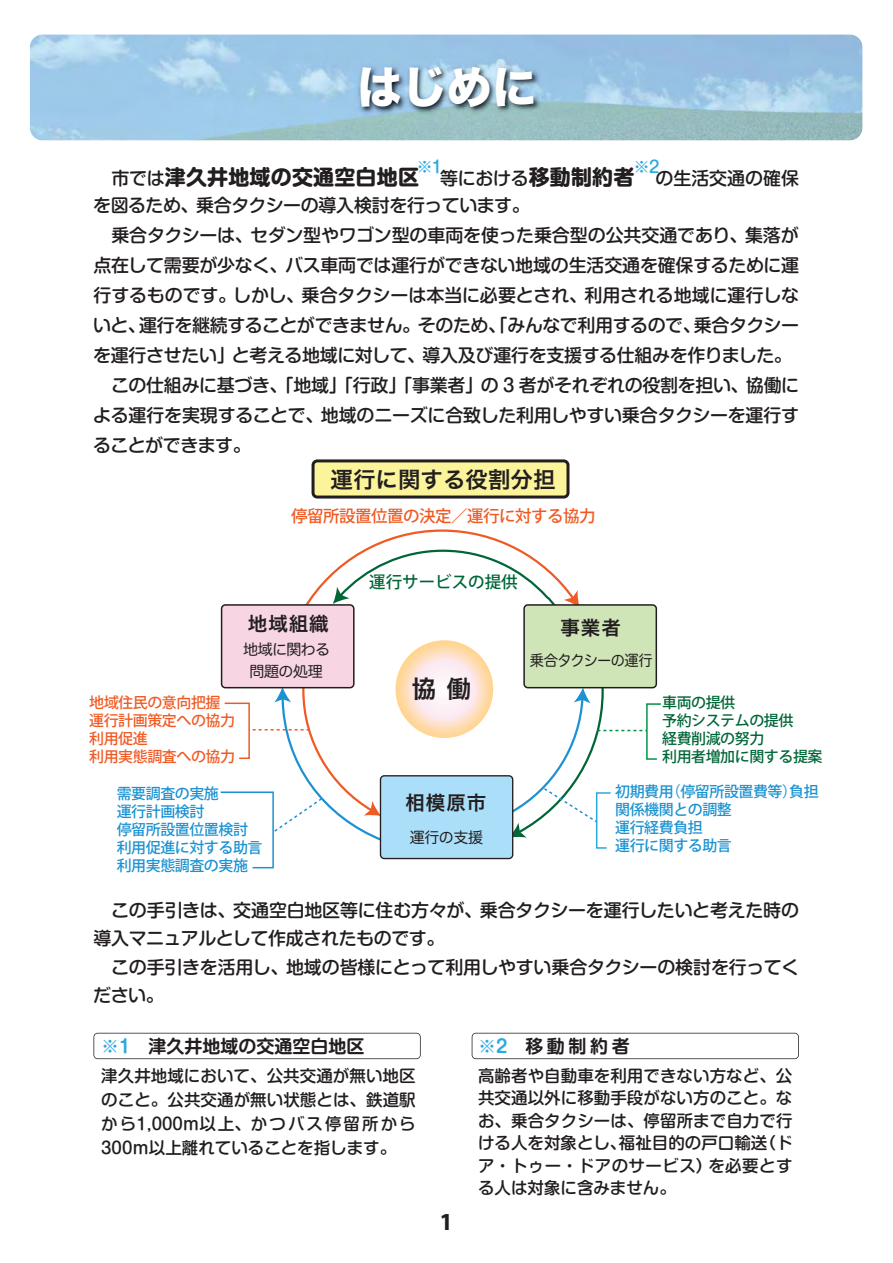
<style>
.page{position:relative;width:893px;height:1263px;background:#fff}
.page>*{position:absolute;margin:0;border:0;box-sizing:border-box;transform-origin:0 0}
.t1{font:45px "Hira Kaku Std N W8 90 msp RKSJ H";color:#fff}
.t2{font:24.3px "Hira Kaku Pro N W6 90 msp RKSJ H";color:#221e1f}
.t3{font:22.5px "Hira Kaku Pro N W6 90 msp RKSJ H";color:#221e1f}
.t4{font:21px "Koz Go Pro Heavy 90 msp RKSJ H";color:#221e1f}
.t5{font:19.5px "Hira Kaku Pro N W6 90 msp RKSJ H";letter-spacing:.05em;color:#221e1f}
.t6{font:18px/30px "Shin M Go Pro Medium 90 msp RKSJ H";letter-spacing:-.015em;color:#221e1f}
.t7{font:18px "Shin M Go Pro De Bold 90 msp RKSJ H";color:#221e1f}
.t8{font:16.5px/22.5px "Shin M Go Pro Medium 90 msp RKSJ H";color:#221e1f;text-align:justify}
.t9{font:16.5px "Koz Go Pro Medium 90 msp RKSJ H";letter-spacing:-.03em;color:#f05a24}
.t10{font:16.5px "Koz Go Pro Medium 90 msp RKSJ H";color:#006637}
.t11{font:16.5px "Shin M Go Pro Medium 90 msp RKSJ H";color:#2aa9e0}
.t12{font:15px/18px "Koz Go Pro Medium 90 msp RKSJ H";letter-spacing:-.03em;color:#1c92d1}
.t13{font:15px/18px "Koz Go Pro Medium 90 msp RKSJ H";letter-spacing:-.03em;color:#f05a24}
.t14{font:15px/18px "Koz Go Pro Medium 90 msp RKSJ H";letter-spacing:-.03em;color:#006637}
.t15{font:15px/22.5px "Hira Maru Pro W4 90 msp RKSJ H";letter-spacing:-.035em;color:#221e1f;text-align:center}
.t16{font:15px "Hira Maru Pro W4 90 msp RKSJ H";letter-spacing:-.035em;color:#221e1f;scale:.95 1}
.s1{font-family:"Shin M Go Pro Bold 90 msp RKSJ H";font-size:21px}
.s2{color:#2aa9e0}
</style>
<div class="page">
<img style="left:30px;top:34px;width:832px;height:107px">
<img style="left:352px;top:60px;width:195px;height:78px">
<svg style="left:306px;top:529px;width:273px;height:83px"></svg>
<svg style="left:395px;top:640px;width:98px;height:98px"></svg>
<div style="left:222px;top:605px;width:132px;height:83px;background:#f7d5e3;border-radius:4px"></div>
<div style="left:221px;top:604px;width:133px;height:84px;border:2px solid #221e1f;border-radius:4px"></div>
<div style="left:524px;top:605px;width:132px;height:83px;background:#cfe5b7;border-radius:4px"></div>
<div style="left:523px;top:604px;width:134px;height:84px;border:2px solid #221e1f;border-radius:4px"></div>
<svg style="left:220px;top:660px;width:441px;height:209px"></svg>
<div style="left:313px;top:461px;width:255px;height:36px;background:#fcf49b;border-radius:4px"></div>
<div style="left:311px;top:459px;width:258px;height:40px;border:3px solid #221e1f;border-radius:4px"></div>
<svg style="left:93px;top:1033px;width:328px;height:26px"></svg>
<svg style="left:472px;top:1033px;width:327px;height:26px"></svg>
<h1 class="t1" style="left:357px;top:70px;width:181px">はじめに</h1>
<p class="t11" style="left:416px;top:160px;width:27px">※1</p>
<p class="t11" style="left:633px;top:160px;width:27px">※2</p>
<p class="t6" style="left:93px;top:167px;width:707px;line-height:27px">　市では<span class="s1">津久井地域の交通空白地区</span> 等における<span class="s1">移動制約者</span> の生活交通の確保を図るため、乗合タクシーの導入検討を行っています。</p>
<p class="t6" style="left:93px;top:223px;width:707px">　乗合タクシーは、セダン型やワゴン型の車両を使った乗合型の公共交通であり、集落が点在して需要が少なく、バス車両では運行ができない地域の生活交通を確保するために運行するものです。しかし、乗合タクシーは本当に必要とされ、利用される地域に運行しないと、運行を継続することができません。そのため、「みんなで利用するので、乗合タクシーを運行させたい」と考える地域に対して、導入及び運行を支援する仕組みを作りました。　この仕組みに基づき、「地域」「行政」「事業者」の 3 者がそれぞれの役割を担い、協働による運行を実現することで、地域のニーズに合致した利用しやすい乗合タクシーを運行することができます。</p>
<p class="t3" style="left:331px;top:472px;width:226px">運行に関する役割分担</p>
<p class="t9" style="left:291px;top:510px;width:306px">停留所設置位置の決定／運行に対する協力</p>
<p class="t13" style="left:89px;top:696px;width:147px">地域住民の意向把握運行計画策定への協力利用促進<br>利用実態調査への協力</p>
<p class="t5" style="left:248px;top:616px;width:82px">地域組織</p>
<p class="t15" style="left:243px;top:640px;width:88px">地域に関わる問題の処理</p>
<p class="t12" style="left:117px;top:786px;width:147px">需要調査の実施<br>運行計画検討<br>停留所設置位置検討利用促進に対する助言利用実態調査の実施</p>
<p class="t10" style="left:369px;top:576px;width:150px">運行サービスの提供</p>
<h2 class="t2" style="left:412px;top:680px;width:61px">協 働</h2>
<p class="t5" style="left:405px;top:796px;width:82px">相模原市</p>
<p class="t15" style="left:410px;top:828px;width:75px">運行の支援</p>
<p class="t5" style="left:560px;top:620px;width:62px">事業者</p>
<p class="t16" style="left:530px;top:655px;width:131px">乗合タクシーの運行</p>
<p class="t14" style="left:662px;top:696px;width:162px">車両の提供<br>予約システムの提供<br>経費削減の努力<br>利用者増加に関する提案</p>
<p class="t12" style="left:615px;top:785px;width:205px">初期費用（停留所設置費等）負担関係機関との調整<br>運行経費負担<br>運行に関する助言</p>
<p class="t6" style="left:93px;top:898px;width:708px;line-height:28.5px">　この手引きは、交通空白地区等に住む方々が、乗合タクシーを運行したいと考えた時の導入マニュアルとして作成されたものです。<br>　この手引きを活用し、地域の皆様にとって利用しやすい乗合タクシーの検討を行ってください。</p>
<p class="t7" style="left:101px;top:1039px;width:265px"><span class="s2">※1</span>　津久井地域の交通空白地区</p>
<p class="t8" style="left:101px;top:1066px;width:316px;line-height:24px">津久井地域において、公共交通が無い地区のこと。公共交通が無い状態とは、鉄道駅から1,000ｍ以上、かつバス停留所から300ｍ以上離れていることを指します。</p>
<p class="t4" style="left:440px;top:1214px;width:14px">1</p>
<p class="t7" style="left:478px;top:1039px;width:153px"><span class="s2">※2</span>　移動制約者</p>
<p class="t8" style="left:478px;top:1066px;width:316px">高齢者や自動車を利用できない方など、公共交通以外に移動手段がない方のこと。なお、乗合タクシーは、停留所まで自力で行ける人を対象とし、福祉目的の戸口輸送（ドア・トゥー・ドアのサービス）を必要とする人は対象に含みません。</p>
</div>
